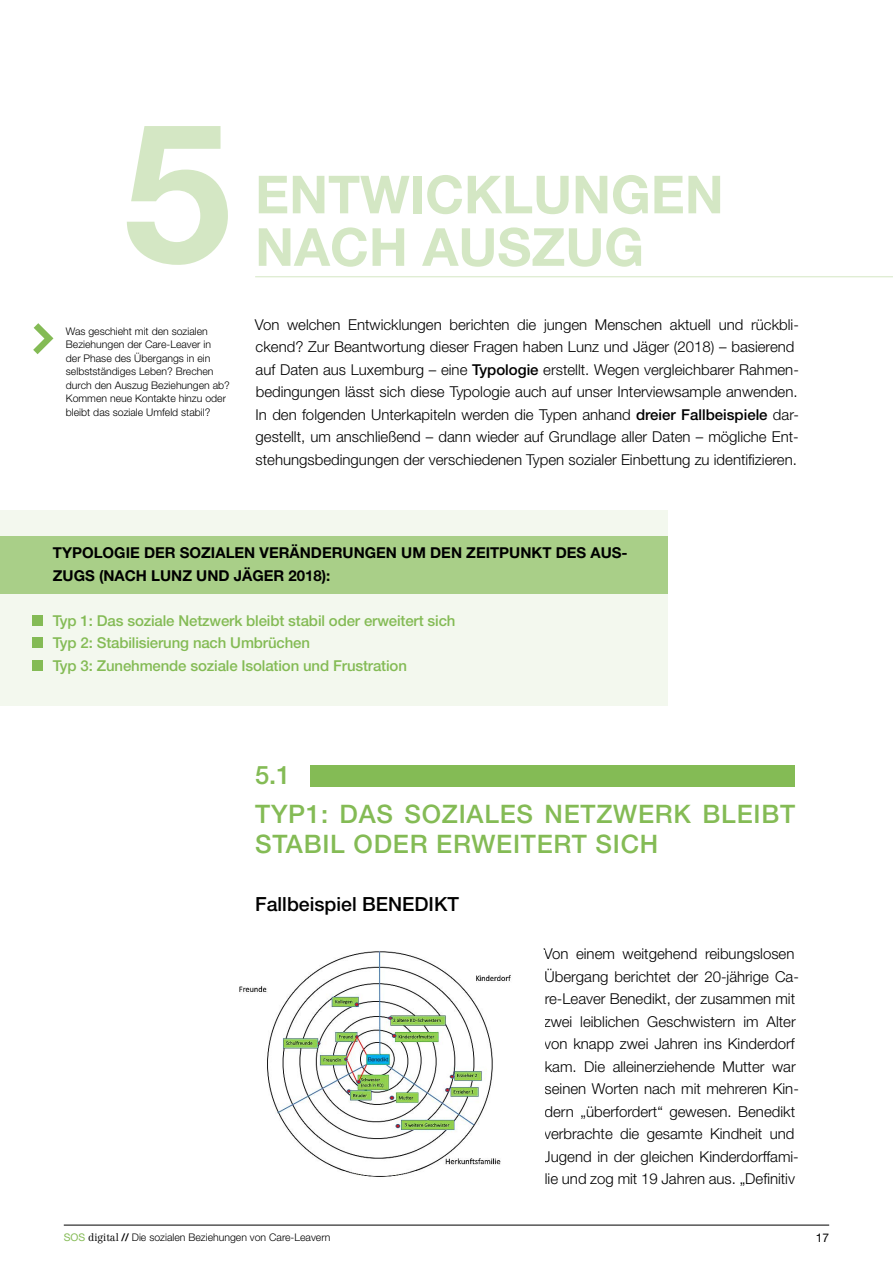
<style>
.page{position:relative;width:893px;height:1263px;background:#fff}
.page>*{position:absolute;margin:0;border:0;box-sizing:border-box;transform-origin:0 0}
.t1{font:700 194.4px "Helvetica Neue LT Std";color:#d4e7c4}
.t2{font:700 52.5px "Helvetica Neue LT Std";color:#d4e7c4}
.t3{font:500 25.5px/39px "Helvetica Neue LT Std";letter-spacing:.03em;color:#84bb55}
.t4{font:500 19.5px "Helvetica Neue LT Std";color:#000}
.t5{font:300 15px/22.5px "Helvetica Neue LT Std";color:#000}
.t6{font:500 15px/22.5px "Helvetica Neue LT Std";letter-spacing:-.01em;color:#84bb55}
.t7{font:700 15px/22.5px "Helvetica Neue LT Std";color:#000}
.t8{font:12px "Helvetica Neue LT Std";color:#000}
.t9{font:300 10.5px/13.5px "Helvetica Neue LT Std";color:#000}
.s1{font-weight:500}
.s2{font-weight:400;color:#84bb55}
.s3{font-family:"Centennial LT Std"}
</style>
<div class="page">
<hr style="left:255px;top:276px;width:638px;height:1px;background:#d4e7c4">
<svg style="left:33px;top:323px;width:20px;height:31px"></svg>
<div style="left:0;top:510px;width:668px;height:196px;background:#f3f8ee"></div>
<div style="left:0;top:536px;width:668px;height:57px;background:#a9cf88"></div>
<div style="left:32px;top:615px;width:11px;height:11px;background:#84bb55"></div>
<div style="left:32px;top:638px;width:11px;height:10px;background:#84bb55"></div>
<div style="left:32px;top:660px;width:11px;height:11px;background:#84bb55"></div>
<div style="left:310px;top:765px;width:485px;height:22px;background:#84bb55"></div>
<img style="left:239px;top:950px;width:272px;height:227px">
<hr style="left:64px;top:1225px;width:765px;height:1px;background:#000">
<h1 class="t1" style="left:123px;top:73px;width:110px">5</h1>
<p class="t9" style="left:66px;top:324px;width:165px">Was geschieht mit den sozialen<br>Beziehungen der Care-Leaver in<br>der Phase des Übergangs in ein selbstständiges Leben? Brechen durch den Auszug Beziehungen ab?<br>Kommen neue Kontakte hinzu oder bleibt das soziale Umfeld stabil?</p>
<h2 class="t2" style="left:255px;top:162px;width:470px">ENTWICKLUNGEN</h2>
<h2 class="t2" style="left:255px;top:215px;width:390px">NACH AUSZUG</h2>
<p class="t5" style="left:255px;top:313px;width:545px">Von welchen Entwicklungen berichten die jungen Menschen aktuell und rückbli&shy;ckend? Zur Beantwortung dieser Fragen haben Lunz und Jäger (2018) – basierend auf Daten aus Luxemburg – eine <span class="s1">Typologie</span> erstellt. Wegen vergleichbarer Rahmen&shy;bedingungen lässt sich diese Typologie auch auf unser Interviewsample anwenden.<br>In den folgenden Unterkapiteln werden die Typen anhand <span class="s1">dreier Fallbeispiele</span> dar&shy;gestellt, um anschließend – dann wieder auf Grundlage aller Daten – mögliche Ent&shy;stehungsbedingungen der verschiedenen Typen sozialer Einbettung zu identifizieren.</p>
<p class="t7" style="left:53px;top:541px;width:576px">TYPOLOGIE DER SOZIALEN VERÄNDERUNGEN UM DEN ZEITPUNKT DES AUS-<br>ZUGS (NACH LUNZ UND JÄGER 2018):</p>
<p class="t6" style="left:53px;top:609px;width:404px">Typ 1: Das soziale Netzwerk bleibt stabil oder erweitert sich<br>Typ 2: Stabilisierung nach Umbrüchen<br>Typ 3: Zunehmende soziale Isolation und Frustration</p>
<h3 class="t3" style="left:255px;top:755px;width:542px">5.1<br>TYP1: DAS SOZIALES NETZWERK BLEIBT</h3>
<h3 class="t3" style="left:255px;top:824px;width:405px">STABIL ODER ERWEITERT SICH</h3>
<h3 class="t4" style="left:255px;top:893px;width:205px">Fallbeispiel BENEDIKT</h3>
<p class="t5" style="left:543px;top:942px;width:257px">Von einem weitgehend reibungslosen Übergang berichtet der 20-jährige Ca&shy;re-Leaver Benedikt, der zusammen mit zwei leiblichen Geschwistern im Alter von knapp zwei Jahren ins Kinderdorf kam. Die alleinerziehende Mutter war seinen Worten nach mit mehreren Kin&shy;dern „überfordert“ gewesen. Benedikt verbrachte die gesamte Kindheit und Jugend in der gleichen Kinderdorffami&shy;lie und zog mit 19 Jahren aus. „Definitiv</p>
<p class="t9" style="left:64px;top:1231px;width:268px"><span class="s2">SOS</span> <span class="s3">digital</span> <span class="s1">//</span> Die sozialen Beziehungen von Care-Leavern</p>
<p class="t8" style="left:816px;top:1230px;width:15px">17</p>
</div>
